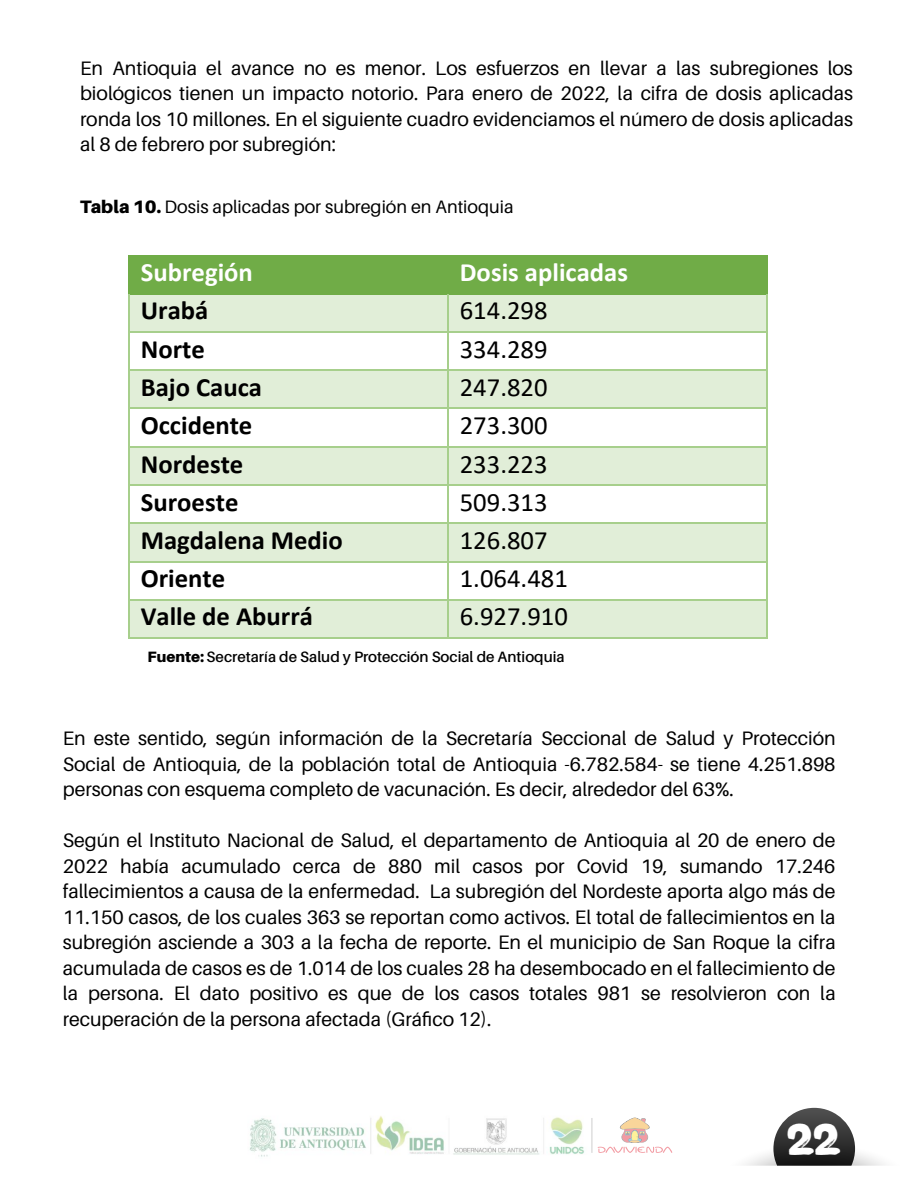
<style>
.page{position:relative;width:918px;height:1188px;background:#fff}
.page>*{position:absolute;margin:0;border:0;box-sizing:border-box;transform-origin:0 0}
.t1{font:44.85px "DK Plakkaat";color:#fff}
.t2{font:700 26.4px "Calibri";color:#000}
.t3{font:26.4px "Calibri";color:#000}
.t4{font:700 26.4px "Calibri";color:#fff}
.t5{font:19.5px/25.5px "Aileron";color:#000;text-align:justify}
.t6{font:18px "Aileron";color:#000}
.t7{font:600 15px "Aileron";color:#000}
.s1{font-weight:900}
</style>
<div class="page">
<img style="left:250px;top:1116px;width:342px;height:41px">
<svg style="left:597px;top:1118px;width:75px;height:35px"></svg>
<hr style="left:592px;top:1118px;width:1px;height:35px;background:#858585">
<svg style="left:746px;top:1108px;width:138px;height:58px"></svg>
<div style="left:129px;top:256px;width:319px;height:37px;background:#70ac47"></div>
<div style="left:448px;top:256px;width:318px;height:37px;background:#70ac47"></div>
<hr style="left:129px;top:255px;width:319px;height:1px;background:#70ac47">
<hr style="left:449px;top:255px;width:317px;height:1px;background:#70ac47">
<hr style="left:128px;top:256px;width:1px;height:37px;background:#70ac47">
<hr style="left:766px;top:256px;width:1px;height:37px;background:#70ac47">
<div style="left:129px;top:294px;width:318px;height:37px;background:#e1eed8"></div>
<div style="left:448px;top:294px;width:318px;height:37px;background:#e1eed8"></div>
<hr style="left:129px;top:293px;width:318px;height:1px;background:#70ac47">
<hr style="left:449px;top:293px;width:317px;height:1px;background:#70ac47">
<hr style="left:128px;top:294px;width:1px;height:37px;background:#a7cf8c">
<hr style="left:447px;top:294px;width:1px;height:37px;background:#a7cf8c">
<hr style="left:766px;top:294px;width:1px;height:37px;background:#a7cf8c">
<hr style="left:129px;top:331px;width:318px;height:2px;background:#a7cf8c">
<hr style="left:448px;top:331px;width:318px;height:2px;background:#a7cf8c">
<hr style="left:128px;top:333px;width:1px;height:37px;background:#a7cf8c">
<hr style="left:447px;top:333px;width:1px;height:37px;background:#a7cf8c">
<hr style="left:766px;top:333px;width:1px;height:37px;background:#a7cf8c">
<div style="left:129px;top:371px;width:318px;height:37px;background:#e1eed8"></div>
<div style="left:448px;top:371px;width:318px;height:37px;background:#e1eed8"></div>
<hr style="left:129px;top:370px;width:318px;height:1px;background:#a7cf8c">
<hr style="left:448px;top:370px;width:318px;height:1px;background:#a7cf8c">
<hr style="left:128px;top:371px;width:1px;height:37px;background:#a7cf8c">
<hr style="left:447px;top:371px;width:1px;height:37px;background:#a7cf8c">
<hr style="left:766px;top:371px;width:1px;height:37px;background:#a7cf8c">
<hr style="left:129px;top:408px;width:318px;height:1px;background:#a7cf8c">
<hr style="left:448px;top:408px;width:318px;height:1px;background:#a7cf8c">
<hr style="left:128px;top:409px;width:1px;height:37px;background:#a7cf8c">
<hr style="left:447px;top:409px;width:1px;height:37px;background:#a7cf8c">
<hr style="left:766px;top:409px;width:1px;height:37px;background:#a7cf8c">
<div style="left:129px;top:447px;width:318px;height:37px;background:#e1eed8"></div>
<div style="left:448px;top:447px;width:318px;height:37px;background:#e1eed8"></div>
<hr style="left:129px;top:446px;width:318px;height:1px;background:#a7cf8c">
<hr style="left:448px;top:446px;width:318px;height:1px;background:#a7cf8c">
<hr style="left:128px;top:447px;width:1px;height:37px;background:#a7cf8c">
<hr style="left:447px;top:447px;width:1px;height:37px;background:#a7cf8c">
<hr style="left:766px;top:447px;width:1px;height:37px;background:#a7cf8c">
<hr style="left:129px;top:484px;width:318px;height:1px;background:#a7cf8c">
<hr style="left:448px;top:484px;width:318px;height:1px;background:#a7cf8c">
<hr style="left:128px;top:485px;width:1px;height:38px;background:#a7cf8c">
<hr style="left:447px;top:485px;width:1px;height:38px;background:#a7cf8c">
<hr style="left:766px;top:485px;width:1px;height:38px;background:#a7cf8c">
<div style="left:129px;top:524px;width:318px;height:37px;background:#e1eed8"></div>
<div style="left:448px;top:524px;width:318px;height:37px;background:#e1eed8"></div>
<hr style="left:129px;top:523px;width:318px;height:1px;background:#a7cf8c">
<hr style="left:448px;top:523px;width:318px;height:1px;background:#a7cf8c">
<hr style="left:128px;top:524px;width:1px;height:37px;background:#a7cf8c">
<hr style="left:447px;top:524px;width:1px;height:37px;background:#a7cf8c">
<hr style="left:766px;top:524px;width:1px;height:37px;background:#a7cf8c">
<hr style="left:129px;top:561px;width:318px;height:1px;background:#a7cf8c">
<hr style="left:448px;top:561px;width:318px;height:1px;background:#a7cf8c">
<hr style="left:128px;top:562px;width:1px;height:37px;background:#a7cf8c">
<hr style="left:447px;top:562px;width:1px;height:37px;background:#a7cf8c">
<hr style="left:766px;top:562px;width:1px;height:37px;background:#a7cf8c">
<div style="left:129px;top:600px;width:318px;height:38px;background:#e1eed8"></div>
<div style="left:448px;top:600px;width:318px;height:38px;background:#e1eed8"></div>
<hr style="left:129px;top:599px;width:318px;height:1px;background:#a7cf8c">
<hr style="left:448px;top:599px;width:318px;height:1px;background:#a7cf8c">
<hr style="left:128px;top:600px;width:1px;height:38px;background:#a7cf8c">
<hr style="left:129px;top:638px;width:318px;height:1px;background:#a7cf8c">
<hr style="left:447px;top:600px;width:1px;height:38px;background:#a7cf8c">
<hr style="left:448px;top:638px;width:318px;height:1px;background:#a7cf8c">
<hr style="left:766px;top:600px;width:1px;height:38px;background:#a7cf8c">
<p class="t5" style="left:80px;top:56px;width:774px">En Antioquia el avance no es menor. Los esfuerzos en llevar a las subregiones los biológicos tienen un impacto notorio. Para enero de 2022, la cifra de dosis aplicadas ronda los 10 millones. En el siguiente cuadro evidenciamos el número de dosis aplicadas al 8 de febrero por subregión:</p>
<p class="t6" style="left:80px;top:197px;width:435px"><span class="s1">Tabla 10.</span> Dosis aplicadas por subregión en Antioquia</p>
<h2 class="t4" style="left:141px;top:254px;width:114px">Subregión</h2>
<h2 class="t4" style="left:460px;top:254px;width:170px">Dosis aplicadas</h2>
<h2 class="t2" style="left:141px;top:292px;width:69px">Urabá</h2>
<h2 class="t3" style="left:460px;top:292px;width:89px">614.298</h2>
<h2 class="t2" style="left:141px;top:330px;width:66px">Norte</h2>
<h2 class="t3" style="left:460px;top:331px;width:89px">334.289</h2>
<h2 class="t2" style="left:141px;top:368px;width:123px">Bajo Cauca</h2>
<h2 class="t3" style="left:460px;top:369px;width:89px">247.820</h2>
<h2 class="t2" style="left:141px;top:407px;width:113px">Occidente</h2>
<h2 class="t3" style="left:460px;top:407px;width:89px">273.300</h2>
<h2 class="t2" style="left:141px;top:445px;width:104px">Nordeste</h2>
<h2 class="t3" style="left:460px;top:445px;width:89px">233.223</h2>
<h2 class="t2" style="left:141px;top:483px;width:99px">Suroeste</h2>
<h2 class="t3" style="left:460px;top:484px;width:89px">509.313</h2>
<h2 class="t2" style="left:141px;top:522px;width:204px">Magdalena Medio</h2>
<h2 class="t3" style="left:460px;top:522px;width:89px">126.807</h2>
<h2 class="t2" style="left:141px;top:560px;width:86px">Oriente</h2>
<h2 class="t3" style="left:460px;top:560px;width:110px">1.064.481</h2>
<h2 class="t2" style="left:141px;top:598px;width:174px">Valle de Aburrá</h2>
<h2 class="t3" style="left:460px;top:598px;width:110px">6.927.910</h2>
<p class="t7" style="left:148px;top:648px;width:419px"><span class="s1">Fuente:</span> Secretaría de Salud y Protección Social de Antioquia</p>
<p class="t5" style="left:63px;top:726px;width:774px">En este sentido, según información de la Secretaría Seccional de Salud y Protección Social de Antioquia, de la población total de Antioquia -6.782.584- se tiene 4.251.898 personas con esquema completo de vacunación. Es decir, alrededor del 63%.</p>
<p class="t5" style="left:63px;top:828px;width:774px">Según el Instituto Nacional de Salud, el departamento de Antioquia al 20 de enero de 2022 había acumulado cerca de 880 mil casos por Covid 19, sumando 17.246 fallecimientos a causa de la enfermedad. La subregión del Nordeste aporta algo más de 11.150 casos, de los cuales 363 se reportan como activos. El total de fallecimientos en la subregión asciende a 303 a la fecha de reporte. En el municipio de San Roque la cifra acumulada de casos es de 1.014 de los cuales 28 ha desembocado en el fallecimiento de la persona. El dato positivo es que de los casos totales 981 se resolvieron con la recuperación de la persona afectada (Gráfico 12).</p>
<h1 class="t1" style="left:787px;top:1112px;width:56px">22</h1>
</div>
